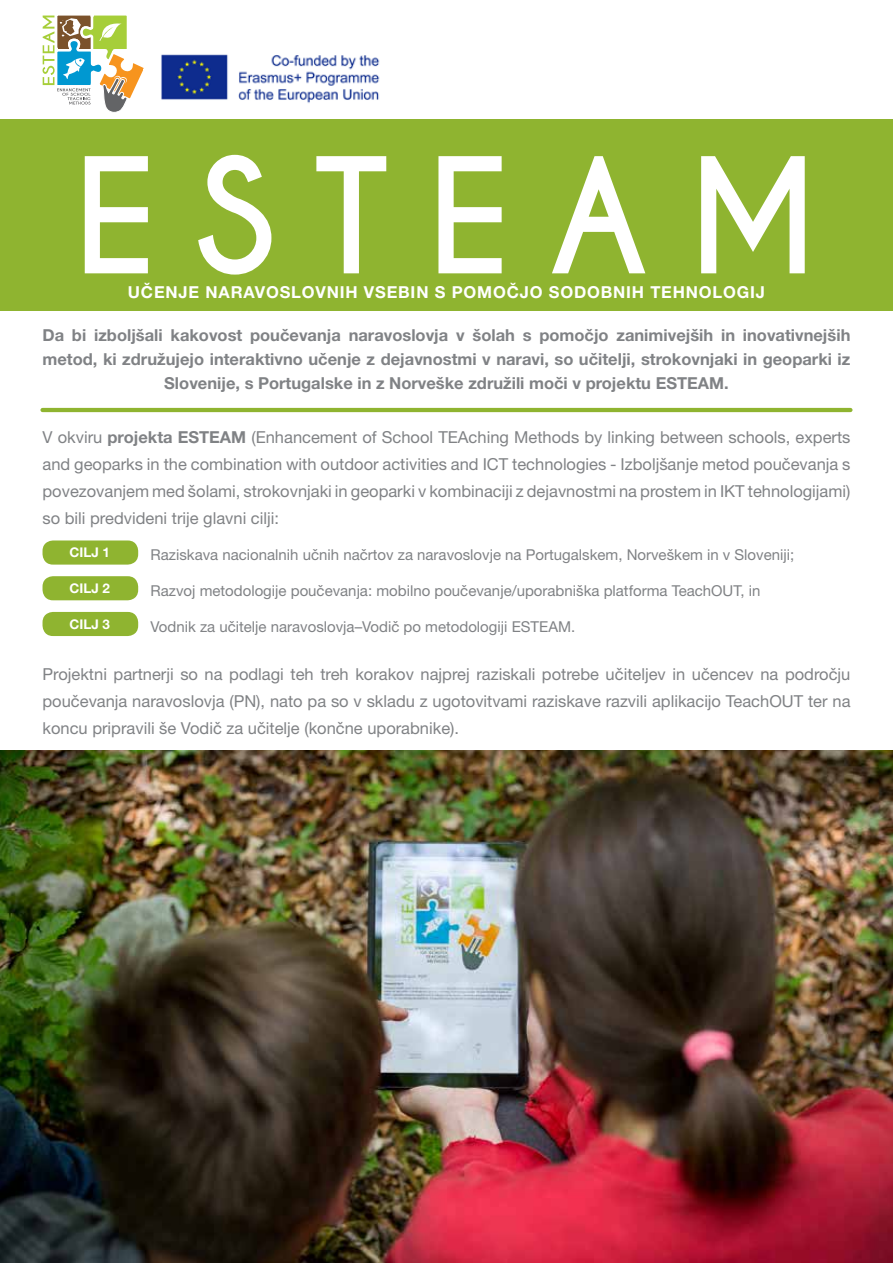
<style>
.page{position:relative;width:893px;height:1263px;background:#fff}
.page>*{position:absolute;margin:0;border:0;box-sizing:border-box;transform-origin:0 0}
.t1{font:700 150px "Caviar Dreams";letter-spacing:.25em;color:#fff}
.t2{font:16.5px/27px "Helvetica Neue LT Pro";color:#808285;text-align:justify}
.t3{font:700 16.5px/24px "Helvetica Neue LT Pro";color:#808285;text-align:center}
.t4{font:700 16.5px "Helvetica Neue LT Pro";letter-spacing:.05em;color:#fff}
.t5{font:15px "Helvetica Neue LT Pro";color:#808285}
.t6{font:700 13.35px "Helvetica Neue LT Pro";color:#fff}
.s1{font-weight:700}
</style>
<div class="page">
<img style="left:0;top:750px;width:893px;height:513px">
<div style="left:0;top:119px;width:893px;height:191px;background:#8fb430"></div>
<div style="left:43px;top:540px;width:95px;height:25px;background:#8fb430;border-radius:11px"></div>
<div style="left:43px;top:576px;width:95px;height:24px;background:#8fb430;border-radius:11px"></div>
<div style="left:43px;top:612px;width:95px;height:24px;background:#8fb430;border-radius:11px"></div>
<hr style="left:43px;top:408px;width:807px;height:4px;background:#8fb430">
<img style="left:161px;top:54px;width:219px;height:49px">
<svg style="left:43px;top:15px;width:101px;height:97px"></svg>
<h1 class="t1" style="left:74px;top:126px;width:747px">ESTEAM</h1>
<p class="t4" style="left:128px;top:281px;width:639px">UČENJE NARAVOSLOVNIH VSEBIN S POMOČJO SODOBNIH TEHNOLOGIJ</p>
<p class="t3" style="left:43px;top:322px;width:809px">Da bi izboljšali kakovost poučevanja naravoslovja v šolah s pomočjo zanimivejših in inovativnejših metod, ki združujejo interaktivno učenje z dejavnostmi v naravi, so učitelji, strokovnjaki in geoparki iz<br>Slovenije, s Portugalske in z Norveške združili moči v projektu ESTEAM.</p>
<p class="t2" style="left:43px;top:423px;width:809px">V okviru <span class="s1">projekta ESTEAM</span> (Enhancement of School TEAching Methods by linking between schools, experts and geoparks in the combination with outdoor activities and ICT technologies - Izboljšanje metod poučevanja s povezovanjem med šolami, strokovnjaki in geoparki v kombinaciji z dejavnostmi na prostem in IKT tehnologijami) so bili predvideni trije glavni cilji:</p>
<p class="t5" style="left:151px;top:545px;width:645px">Raziskava nacionalnih učnih načrtov za naravoslovje na Portugalskem, Norveškem in v Sloveniji;</p>
<p class="t5" style="left:151px;top:581px;width:611px">Razvoj metodologije poučevanja: mobilno poučevanje/uporabniška platforma TeachOUT, in</p>
<p class="t5" style="left:151px;top:617px;width:426px">Vodnik za učitelje naravoslovja–Vodič po metodologiji ESTEAM.</p>
<p class="t2" style="left:43px;top:660px;width:809px">Projektni partnerji so na podlagi teh treh korakov najprej raziskali potrebe učiteljev in učencev na področju poučevanja naravoslovja (PN), nato pa so v skladu z ugotovitvami raziskave razvili aplikacijo TeachOUT ter na koncu pripravili še Vodič za učitelje (končne uporabnike).</p>
<p class="t6" style="left:70px;top:544px;width:42px">CILJ 1</p>
<p class="t6" style="left:70px;top:580px;width:42px">CILJ 2</p>
<p class="t6" style="left:70px;top:615px;width:42px">CILJ 3</p>
</div>
